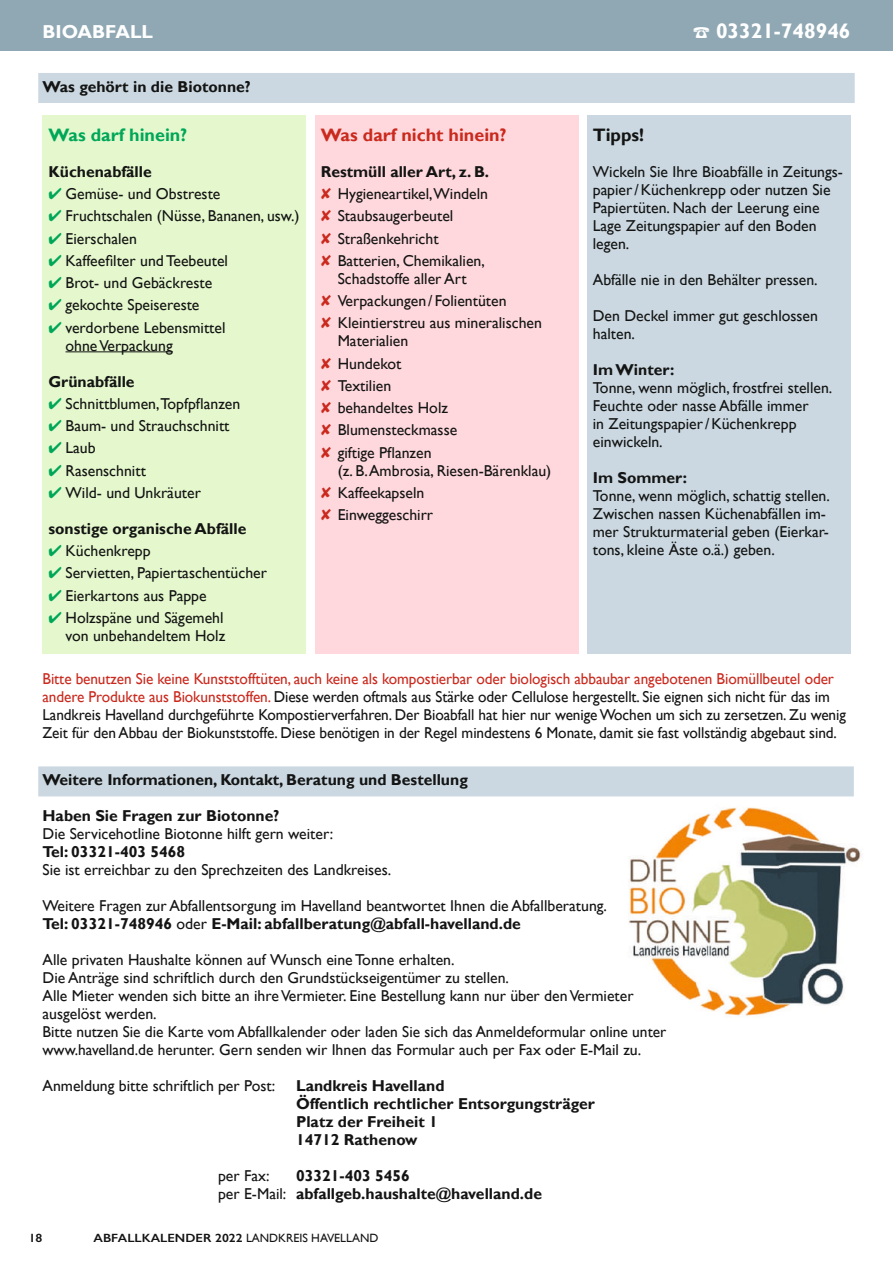
<style>
.page{position:relative;width:893px;height:1263px;background:#fff}
.page>*{position:absolute;margin:0;border:0;box-sizing:border-box;transform-origin:0 0}
.t1{font:700 21px "Gill Sans";color:#fff}
.t2{font:700 18.75px "Gill Sans";color:#fff}
.t3{font:700 18px "Gill Sans";color:#ca2a1e}
.t4{font:700 18px "Gill Sans";color:#00a759}
.t5{font:700 18px "Gill Sans";color:#131413}
.t6{font:15.75px/18px "Gill Sans";color:#131413}
.t7{font:700 15.75px/18px "Gill Sans";color:#131413}
.t8{font:600 12px "Gill Sans";color:#131413;scale:1.09 1}
.s1{color:#00a759}
.s2{color:#ca2a1e}
.s3{font-weight:700}
.s4{font-weight:400}
</style>
<div class="page">
<div style="left:0;top:0;width:893px;height:51px;background:#90a8b3"></div>
<img style="left:610px;top:796px;width:253px;height:221px">
<div style="left:38px;top:73px;width:817px;height:30px;background:#cbd8e1"></div>
<div style="left:43px;top:116px;width:263px;height:538px;background:#e5f8cd"></div>
<div style="left:315px;top:116px;width:263px;height:538px;background:#ffd8dd"></div>
<div style="left:587px;top:116px;width:263px;height:538px;background:#cbd8e1"></div>
<hr style="left:66px;top:352px;width:107px;height:1px;background:#131413">
<div style="left:38px;top:766px;width:816px;height:30px;background:#cbd8e1"></div>
<p class="t2" style="left:43px;top:21px;width:112px">BIOABFALL</p>
<h1 class="t1" style="left:693px;top:19px;width:159px">☎ 03321-748946</h1>
<p class="t7" style="left:43px;top:78px;width:210px">Was gehört in die Biotonne?</p>
<p class="t4" style="left:49px;top:124px;width:140px">Was darf hinein?</p>
<p class="t7" style="left:49px;top:163px;width:105px">Küchenabfälle</p>
<p class="t6" style="left:49px;top:185px;width:173px"><span class="s1">✔</span> Gemüse- und Obstreste</p>
<p class="t6" style="left:49px;top:207px;width:252px"><span class="s1">✔</span> Fruchtschalen (Nüsse, Bananen, usw.)</p>
<p class="t6" style="left:49px;top:230px;width:90px"><span class="s1">✔</span> Eierschalen</p>
<p class="t6" style="left:49px;top:252px;width:181px"><span class="s1">✔</span> Kaffeefilter und Teebeutel</p>
<p class="t6" style="left:49px;top:274px;width:165px"><span class="s1">✔</span> Brot- und Gebäckreste</p>
<p class="t6" style="left:49px;top:296px;width:152px"><span class="s1">✔</span> gekochte Speisereste</p>
<p class="t6" style="left:66px;top:319px;width:162px;text-indent:-17px"><span class="s1">✔</span> verdorbene Lebensmittel ohne Verpackung</p>
<p class="t7" style="left:49px;top:373px;width:88px">Grünabfälle</p>
<p class="t6" style="left:49px;top:395px;width:193px"><span class="s1">✔</span> Schnittblumen,Topfpflanzen</p>
<p class="t6" style="left:49px;top:417px;width:182px"><span class="s1">✔</span> Baum- und Strauchschnitt</p>
<p class="t6" style="left:49px;top:439px;width:49px"><span class="s1">✔</span> Laub</p>
<p class="t6" style="left:49px;top:462px;width:99px"><span class="s1">✔</span> Rasenschnitt</p>
<p class="t6" style="left:49px;top:484px;width:154px"><span class="s1">✔</span> Wild- und Unkräuter</p>
<p class="t7" style="left:49px;top:520px;width:199px">sonstige organische Abfälle</p>
<p class="t6" style="left:49px;top:542px;width:104px"><span class="s1">✔</span> Küchenkrepp</p>
<p class="t6" style="left:49px;top:564px;width:220px"><span class="s1">✔</span> Servietten, Papiertaschentücher</p>
<p class="t6" style="left:49px;top:587px;width:160px"><span class="s1">✔</span> Eierkartons aus Pappe</p>
<p class="t6" style="left:49px;top:609px;width:178px;text-align:right"><span class="s1">✔</span> Holzspäne und Sägemehl von unbehandeltem Holz</p>
<p class="t3" style="left:321px;top:124px;width:187px">Was darf nicht hinein?</p>
<p class="t7" style="left:321px;top:163px;width:170px">Restmüll aller Art, z. B.</p>
<p class="t6" style="left:338px;top:183px;width:152px;line-height:22.2px">Hygieneartikel,Windeln<br>Staubsaugerbeutel<br>Straßenkehricht<br>Batterien, Chemikalien,</p>
<p class="t6" style="left:338px;top:268px;width:206px;line-height:22.2px">Schadstoffe aller Art<br>Verpackungen/ Folientüten<br>Kleintierstreu aus mineralischen</p>
<p class="t6" style="left:338px;top:330px;width:121px;line-height:22.2px">Materialien<br>Hundekot<br>Textilien behandeltes Holz<br>Blumensteckmasse giftige Pflanzen</p>
<p class="t6" style="left:338px;top:460px;width:215px;line-height:22.2px">(z. B. Ambrosia, Riesen-Bärenklau)<br>Kaffeekapseln<br>Einweggeschirr</p>
<p class="t5" style="left:593px;top:124px;width:53px">Tipps!</p>
<p class="t6" style="left:593px;top:163px;width:252px">Wickeln Sie Ihre Bioabfälle in Zeitungs&shy;papier/Küchenkrepp oder nutzen Sie<br>Papiertüten. Nach der Leerung eine<br>Lage Zeitungspapier auf den Boden legen.</p>
<p class="t6" style="left:593px;top:271px;width:226px">Abfälle nie in den Behälter pressen.</p>
<p class="t6" style="left:593px;top:307px;width:227px">Den Deckel immer gut geschlossen halten.</p>
<p class="t7" style="left:593px;top:361px;width:83px">Im Winter:</p>
<p class="t6" style="left:593px;top:379px;width:241px">Tonne, wenn möglich, frostfrei stellen.<br>Feuchte oder nasse Abfälle immer<br>in Zeitungspapier/Küchenkrepp einwickeln.</p>
<p class="t7" style="left:593px;top:469px;width:96px">Im Sommer:</p>
<p class="t6" style="left:593px;top:487px;width:239px">Tonne, wenn möglich, schattig stellen.<br>Zwischen nassen Küchenabfällen im&shy;mer Strukturmaterial geben (Eierkar&shy;tons, kleine Äste o.ä.) geben.</p>
<p class="t6" style="left:43px;top:670px;width:805px"><span class="s2">Bitte benutzen Sie keine Kunststofftüten, auch keine als kompostierbar oder biologisch abbaubar angebotenen Biomüllbeutel oder andere Produkte aus Biokunststoffen.</span> Diese werden oftmals aus Stärke oder Cellulose hergestellt. Sie eignen sich nicht für das im Landkreis Havelland durchgeführte Kompostierverfahren. Der Bioabfall hat hier nur wenige Wochen um sich zu zersetzen. Zu wenig Zeit für den Abbau der Biokunststoffe. Diese benötigen in der Regel mindestens 6 Monate, damit sie fast vollständig abgebaut sind.</p>
<p class="t7" style="left:43px;top:771px;width:427px">Weitere Informationen, Kontakt, Beratung und Bestellung</p>
<p class="t7" style="left:43px;top:807px;width:238px">Haben Sie Fragen zur Biotonne?</p>
<p class="t6" style="left:43px;top:825px;width:292px">Die Servicehotline Biotonne hilft gern weiter:</p>
<p class="t7" style="left:43px;top:843px;width:144px">Tel: 03321-403 5468</p>
<p class="t6" style="left:43px;top:861px;width:350px">Sie ist erreichbar zu den Sprechzeiten des Landkreises.</p>
<p class="t6" style="left:43px;top:897px;width:566px">Weitere Fragen zur Abfallentsorgung im Havelland beantwortet Ihnen die Abfallberatung.<br><span class="s3">Tel: 03321-748946</span> oder <span class="s3">E-Mail: abfallberatung@abfall-havelland.de</span></p>
<p class="t6" style="left:43px;top:951px;width:625px">Alle privaten Haushalte können auf Wunsch eine Tonne erhalten.<br>Die Anträge sind schriftlich durch den Grundstückseigentümer zu stellen.<br>Alle Mieter wenden sich bitte an ihre Vermieter. Eine Bestellung kann nur über den Vermieter ausgelöst werden.<br>Bitte nutzen Sie die Karte vom Abfallkalender oder laden Sie sich das Anmeldeformular online unter www.havelland.de herunter. Gern senden wir Ihnen das Formular auch per Fax oder E-Mail zu.</p>
<p class="t6" style="left:43px;top:1077px;width:234px">Anmeldung bitte schriftlich per Post:</p>
<p class="t7" style="left:296px;top:1077px;width:300px">Landkreis Havelland<br>Öffentlich rechtlicher Entsorgungsträger<br>Platz der Freiheit 1<br>14712 Rathenow</p>
<p class="t6" style="left:218px;top:1167px;width:53px">per Fax:</p>
<p class="t7" style="left:218px;top:1167px;width:326px;text-indent:78px">03321-403 5456<br><span class="s4">per E-Mail:</span> abfallgeb.haushalte@havelland.de</p>
<p class="t8" style="left:29px;top:1230px;width:14px">18</p>
<p class="t8" style="left:94px;top:1230px;width:263px">ABFALLKALENDER 2022 <span class="s4">LANDKREIS HAVELLAND</span></p>
</div>
